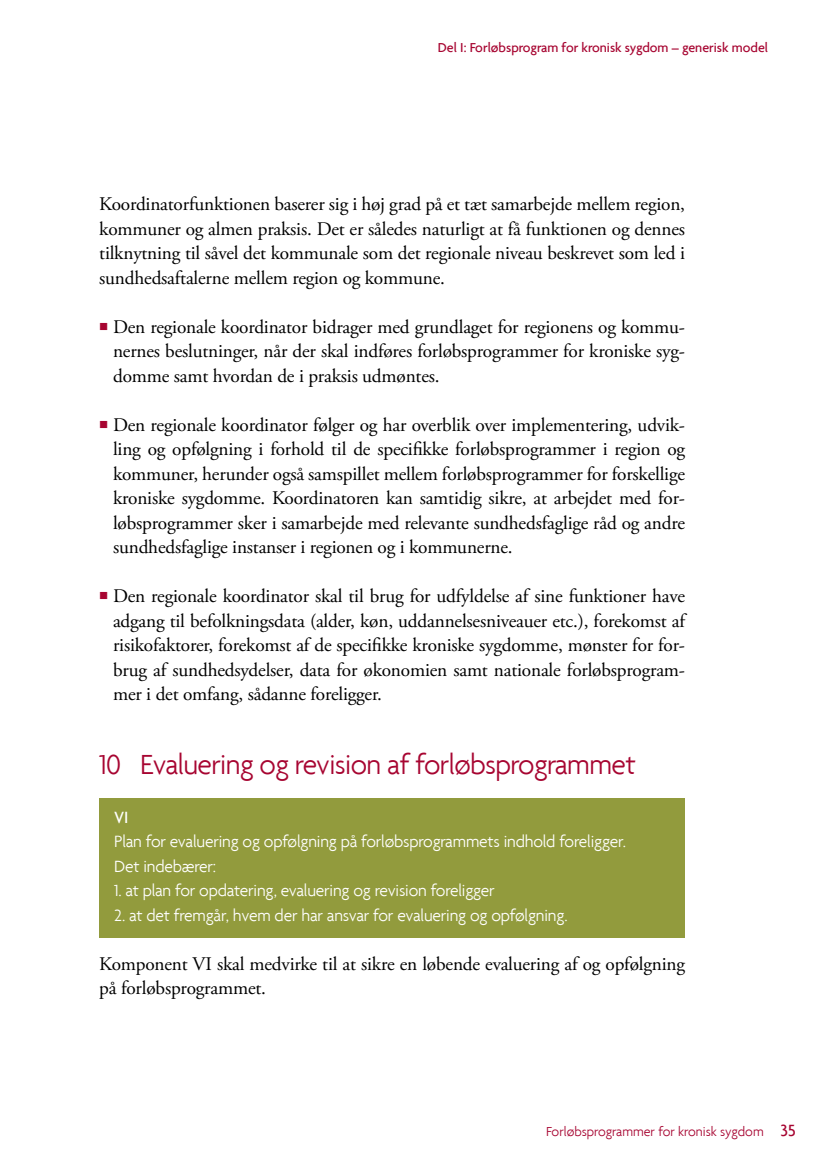
<style>
.page{position:relative;width:834px;height:1176px;background:#fff}
.page>*{position:absolute;margin:0;border:0;box-sizing:border-box;transform-origin:0 0}
.t1{font:300 29.75px "Agenda";letter-spacing:-.02em;color:#a70531}
.t2{font:19.25px/24.5px "Adobe Garamond Pro";letter-spacing:-.01em;color:#000;text-align:justify}
.t3{font:300 17.5px/24.5px "Agenda";letter-spacing:-.025em;color:#fff}
.t4{font:500 17.5px "Agenda";color:#fff}
.t5{font:500 14px "Agenda";color:#a70531}
.t6{font:300 14px "Agenda";color:#a70531}
.s1{color:#a70531}
.s2{font-weight:500;font-size:17.5px}
</style>
<div class="page">
<div style="left:99px;top:798px;width:586px;height:140px;background:#929b3d"></div>
<p class="t5" style="left:438px;top:39px;width:332px">Del I: Forløbsprogram for kronisk sygdom – generisk model</p>
<p class="t2" style="left:99px;top:192px;width:587px">Koordinatorfunktionen baserer sig i høj grad på et tæt samarbejde mellem region, kommuner og almen praksis. Det er således naturligt at få funktionen og dennes tilknytning til såvel det kommunale som det regionale niveau beskrevet som led i sundhedsaftalerne mellem region og kommune.</p>
<p class="t2" style="left:113px;top:315px;width:573px;text-indent:-14px"><span class="s1">■</span> Den regionale koordinator bidrager med grundlaget for regionens og kommu&shy;nernes beslutninger, når der skal indføres forløbsprogrammer for kroniske syg&shy;domme samt hvordan de i praksis udmøntes.</p>
<p class="t2" style="left:113px;top:413px;width:573px;text-indent:-14px"><span class="s1">■</span> Den regionale koordinator følger og har overblik over implementering, udvik&shy;ling og opfølgning i forhold til de specifikke forløbsprogrammer i region og kommuner, herunder også samspillet mellem forløbsprogrammer for forskellige kroniske sygdomme. Koordinatoren kan samtidig sikre, at arbejdet med for&shy;løbsprogrammer sker i samarbejde med relevante sundhedsfaglige råd og andre sundhedsfaglige instanser i regionen og i kommunerne.</p>
<p class="t2" style="left:113px;top:584px;width:573px;text-indent:-14px"><span class="s1">■</span> Den regionale koordinator skal til brug for udfyldelse af sine funktioner have adgang til befolkningsdata (alder, køn, uddannelsesniveauer etc.), forekomst af risikofaktorer, forekomst af de specifikke kroniske sygdomme, mønster for for&shy;brug af sundhedsydelser, data for økonomien samt nationale forløbsprogram&shy;mer i det omfang, sådanne foreligger.</p>
<h1 class="t1" style="left:99px;top:746px;width:538px">10 Evaluering og revision af forløbsprogrammet</h1>
<p class="t4" style="left:114px;top:806px;width:16px">VI</p>
<p class="t3" style="left:114px;top:829px;width:513px">Plan for evaluering og opfølgning på forløbsprogrammets indhold foreligger.<br>Det indebærer:</p>
<p class="t3" style="left:114px;top:878px;width:382px">1. at plan for opdatering, evaluering og revision foreligger</p>
<p class="t3" style="left:114px;top:902px;width:455px">2. at det fremgår, hvem der har ansvar for evaluering og opfølgning.</p>
<p class="t2" style="left:99px;top:952px;width:587px">Komponent VI skal medvirke til at sikre en løbende evaluering af og opfølgning på forløbsprogrammet.</p>
<p class="t6" style="left:546px;top:1123px;width:251px">Forløbsprogrammer for kronisk sygdom <span class="s2">35</span></p>
</div>
